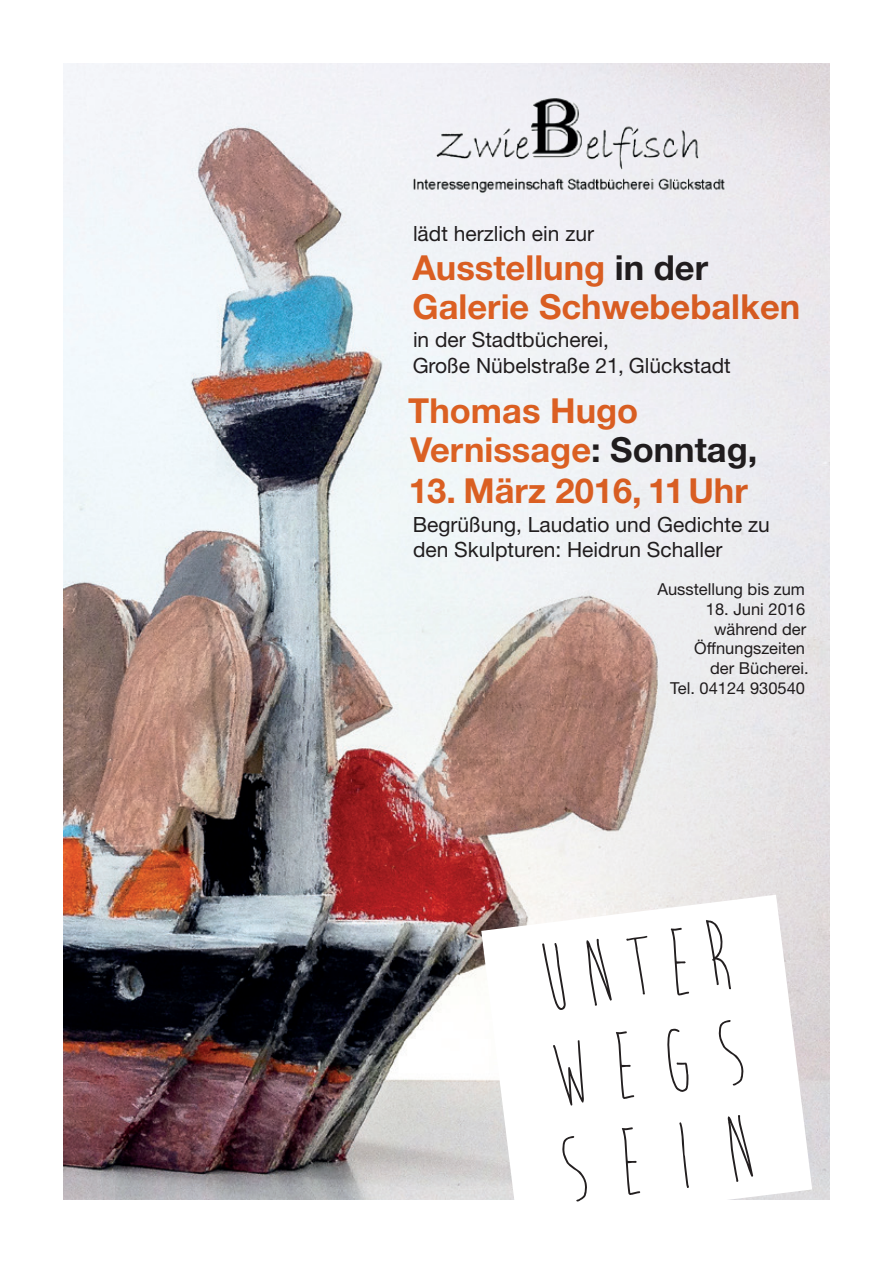
<style>
.page{position:relative;width:893px;height:1263px;background:#fff}
.page>*{position:absolute;margin:0;border:0;box-sizing:border-box;transform-origin:0 0}
.t1{font:700 34.5px/39px "Helvetica Neue";color:#e86424}
.t2{font:21px/25.2px "Helvetica Neue";color:#231f20}
.t3{font:16.5px/19.8px "Helvetica Neue";color:#231f20;text-align:right}
.s1{color:#231f20}
</style>
<div class="page">
<img style="left:64px;top:64px;width:765px;height:1135px">
<img style="left:412px;top:97px;width:314px;height:96px">
<svg style="left:481px;top:895px;width:331px;height:307px"></svg>
<svg style="left:562px;top:1115px;width:191px;height:86px"></svg>
<svg style="left:553px;top:1020px;width:191px;height:85px"></svg>
<svg style="left:542px;top:920px;width:189px;height:90px"></svg>
<p class="t2" style="left:413px;top:220px;width:183px">lädt herzlich ein zur</p>
<h1 class="t1" style="left:412px;top:247px;width:389px">Ausstellung <span class="s1">in der<br></span>Galerie Schwebebalken</h1>
<p class="t2" style="left:413px;top:327px;width:320px">in der Stadtbücherei,<br>Große Nübelstraße 21, Glückstadt</p>
<h1 class="t1" style="left:408px;top:390px;width:350px">Thomas Hugo<br>Vernissage<span class="s1">: Sonntag,</span></h1>
<h1 class="t1" style="left:409px;top:471px;width:341px">13. März 2016, 11 Uhr</h1>
<p class="t2" style="left:413px;top:511px;width:359px">Begrüßung, Laudatio und Gedichte zu den Skulpturen: Heidrun Schaller</p>
<p class="t3" style="left:657px;top:579px;width:149px">Ausstellung bis zum</p>
<p class="t3" style="left:670px;top:599px;width:140px">18. Juni 2016 während der<br>Öffnungszeiten der Bücherei.<br>Tel. 04124 930540</p>
</div>
